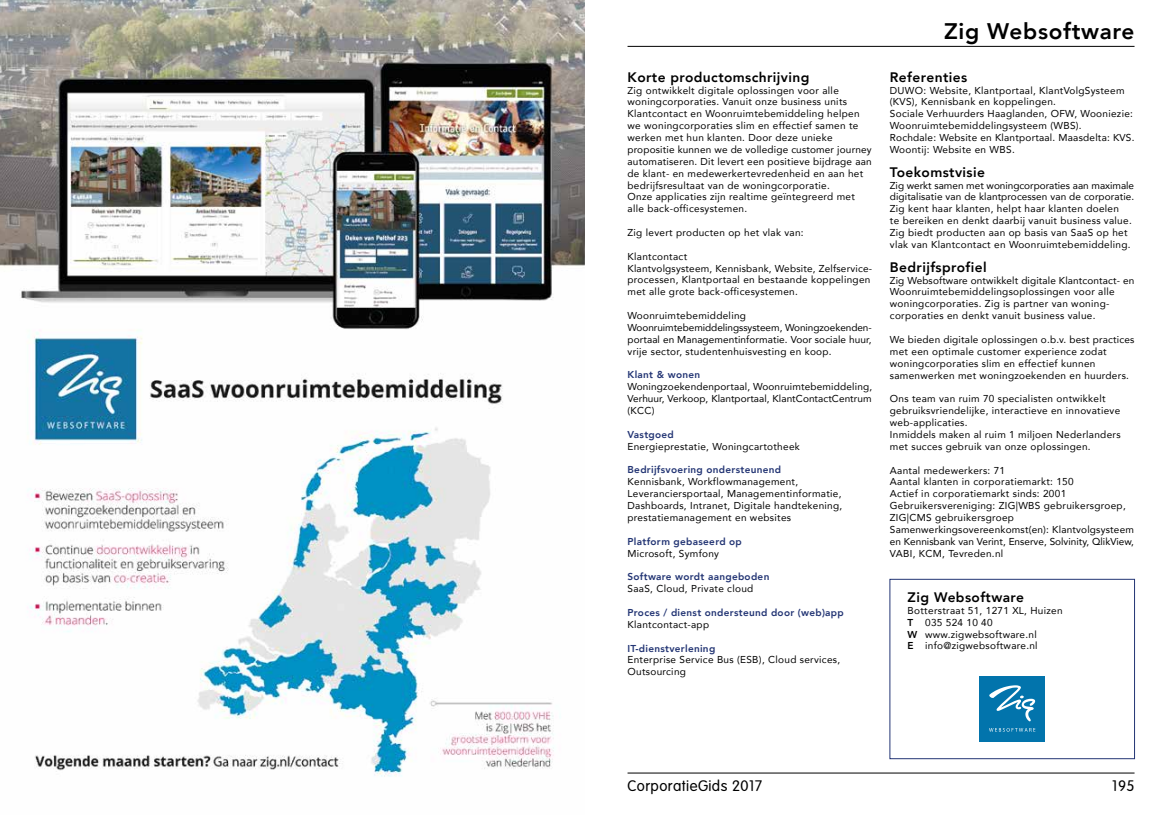
<style>
.page{position:relative;width:1170px;height:815px;background:#fff}
.page>*{position:absolute;margin:0;border:0;box-sizing:border-box;transform-origin:0 0}
.t1{font:800 22.5px "Avenir";letter-spacing:.03em;color:#000}
.t2{font:300 15px "VAG Rounded Std";letter-spacing:.03em;color:#000}
.t3{font:800 13.75px "Avenir";letter-spacing:.03em;color:#000}
.t4{font:10px/11.9px "Avenir";letter-spacing:.03em;color:#000}
.t5{font:10px/11.9px "Avenir";letter-spacing:.01em;color:#000}
.t6{font:800 10px "Avenir";letter-spacing:.03em;color:#233574}
.s1{font-weight:800}
</style>
<div class="page">
<hr style="left:627px;top:46px;width:507px;height:1px;background:#000">
<hr style="left:627px;top:773px;width:507px;height:1px;background:#000">
<div style="left:889px;top:579px;width:245px;height:180px;border:1px solid #233574"></div>
<div style="left:979px;top:676px;width:65px;height:65px;background:#0274ac"></div>
<svg style="left:989px;top:728px;width:46px;height:4px"></svg>
<svg style="left:989px;top:685px;width:46px;height:36px"></svg>
<img style="left:0;top:0;width:585px;height:777px">
<h3 class="t3" style="left:627px;top:66px;width:183px">Korte productomschrijving</h3>
<p class="t4" style="left:627px;top:84px;width:246px">Zig ontwikkelt digitale oplossingen voor alle woningcorporaties. Vanuit onze business units Klantcontact en Woonruimtebemiddeling helpen we woningcorporaties slim en effectief samen te werken met hun klanten. Door deze unieke propositie kunnen we de volledige customer journey automatiseren. Dit levert een positieve bijdrage aan de klant- en medewerkertevredenheid en aan het bedrijfsresultaat van de woningcorporatie.<br>Onze applicaties zijn realtime geïntegreerd met alle back-officesystemen.</p>
<p class="t4" style="left:627px;top:226px;width:178px">Zig levert producten op het vlak van:</p>
<p class="t4" style="left:627px;top:250px;width:246px">Klantcontact<br>Klantvolgsysteem, Kennisbank, Website, Zelfservice&shy;processen, Klantportaal en bestaande koppelingen met alle grote back-officesystemen.</p>
<p class="t5" style="left:627px;top:309px;width:246px">Woonruimtebemiddeling Woonruimtebemiddelingssysteem, Woningzoekenden&shy;portaal en Managementinformatie. Voor sociale huur, vrije sector, studentenhuisvesting en koop.</p>
<p class="t6" style="left:627px;top:367px;width:74px">Klant &amp; wonen</p>
<p class="t4" style="left:627px;top:381px;width:246px;text-align:justify">Woningzoekendenportaal, Woonruimtebemiddeling, Verhuur, Verkoop, Klantportaal, KlantContactCentrum (KCC)</p>
<p class="t6" style="left:627px;top:427px;width:48px">Vastgoed</p>
<p class="t4" style="left:627px;top:440px;width:174px">Energieprestatie, Woningcartotheek</p>
<p class="t6" style="left:627px;top:462px;width:155px">Bedrijfsvoering ondersteunend</p>
<p class="t4" style="left:627px;top:476px;width:216px">Kennisbank, Workflowmanagement, Leveranciersportaal, Managementinformatie, Dashboards, Intranet, Digitale handtekening, prestatiemanagement en websites</p>
<p class="t6" style="left:627px;top:533px;width:116px">Platform gebaseerd op</p>
<p class="t4" style="left:627px;top:547px;width:93px">Microsoft, Symfony</p>
<p class="t6" style="left:627px;top:569px;width:143px">Software wordt aangeboden</p>
<p class="t4" style="left:627px;top:582px;width:127px">SaaS, Cloud, Private cloud</p>
<p class="t6" style="left:627px;top:605px;width:218px">Proces / dienst ondersteund door (web)app</p>
<p class="t4" style="left:627px;top:618px;width:83px">Klantcontact-app</p>
<p class="t6" style="left:627px;top:640px;width:89px">IT-dienstverlening</p>
<p class="t4" style="left:627px;top:654px;width:214px">Enterprise Service Bus (ESB), Cloud services,<br>Outsourcing</p>
<h1 class="t1" style="left:944px;top:14px;width:192px">Zig Websoftware</h1>
<h3 class="t3" style="left:889px;top:66px;width:79px">Referenties</h3>
<p class="t4" style="left:889px;top:84px;width:246px">DUWO: Website, Klantportaal, KlantVolgSysteem (KVS), Kennisbank en koppelingen.<br>Sociale Verhuurders Haaglanden, OFW, Wooniezie:<br>Woonruimtebemiddelingsysteem (WBS).<br>Rochdale: Website en Klantportaal. Maasdelta: KVS.<br>Woontij: Website en WBS.</p>
<h3 class="t3" style="left:889px;top:161px;width:97px">Toekomstvisie</h3>
<p class="t4" style="left:889px;top:179px;width:246px">Zig werkt samen met woningcorporaties aan maximale digitalisatie van de klantprocessen van de corporatie.<br>Zig kent haar klanten, helpt haar klanten doelen<br>te bereiken en denkt daarbij vanuit business value.<br>Zig biedt producten aan op basis van SaaS op het vlak van Klantcontact en Woonruimtebemiddeling.</p>
<h3 class="t3" style="left:889px;top:256px;width:98px">Bedrijfsprofiel</h3>
<p class="t4" style="left:889px;top:274px;width:246px">Zig Websoftware ontwikkelt digitale Klantcontact- en Woonruimtebemiddelingsoplossingen voor alle woningcorporaties. Zig is partner van woning&shy;corporaties en denkt vanuit business value.</p>
<p class="t4" style="left:889px;top:333px;width:246px">We bieden digitale oplossingen o.b.v. best practices met een optimale customer experience zodat woningcorporaties slim en effectief kunnen samenwerken met woningzoekenden en huurders.</p>
<p class="t4" style="left:889px;top:393px;width:232px">Ons team van ruim 70 specialisten ontwikkelt gebruiksvriendelijke, interactieve en innovatieve web-applicaties.<br>Inmiddels maken al ruim 1 miljoen Nederlanders met succes gebruik van onze oplossingen.</p>
<p class="t4" style="left:889px;top:464px;width:245px">Aantal medewerkers: 71<br>Aantal klanten in corporatiemarkt: 150<br>Actief in corporatiemarkt sinds: 2001<br>Gebruikersvereniging: ZIG|WBS gebruikersgroep, ZIG|CMS gebruikersgroep Samenwerkingsovereenkomst(en): Klantvolgsysteem en Kennisbank van Verint, Enserve, Solvinity, QlikView, VABI, KCM, Tevreden.nl</p>
<h3 class="t3" style="left:907px;top:586px;width:118px">Zig Websoftware</h3>
<p class="t4" style="left:907px;top:604px;width:156px">Botterstraat 51, 1271 XL, Huizen<br><span class="s1">T</span> 035 524 10 40<br><span class="s1">W</span> www.zigwebsoftware.nl<br><span class="s1">E</span> info@zigwebsoftware.nl</p>
<h2 class="t2" style="left:627px;top:777px;width:136px">CorporatieGids 2017</h2>
<h2 class="t2" style="left:1112px;top:777px;width:24px">195</h2>
</div>
